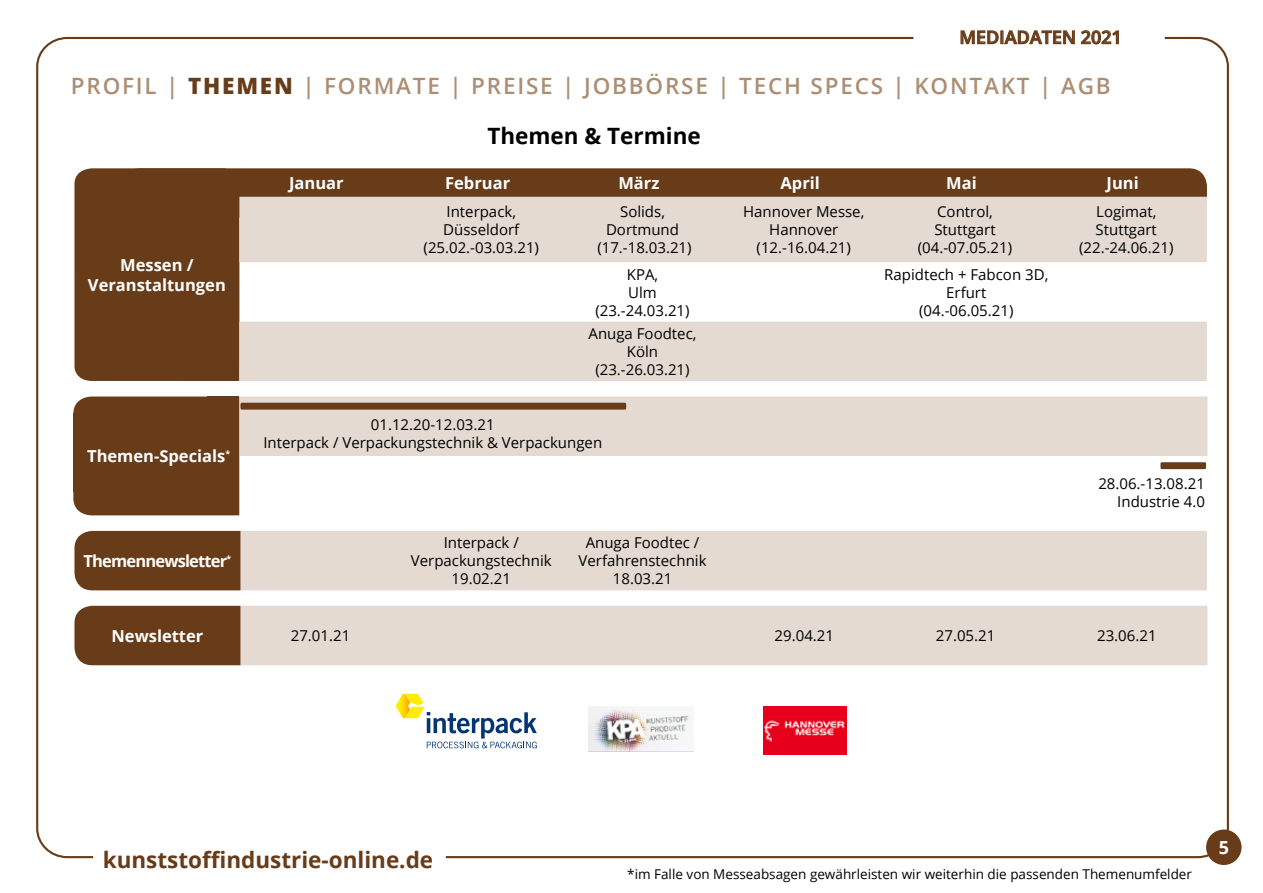
<style>
.page{position:relative;width:1263px;height:893px;background:#fff}
.page>*{position:absolute;margin:0;border:0;box-sizing:border-box;transform-origin:0 0}
.t1{font:600 22.5px "Open Sans";letter-spacing:.08em;color:#ac8e74}
.t2{font:700 22.5px "Open Sans";color:#683b19}
.t3{font:700 22.5px "Open Sans";color:#000}
.t4{font:600 18px "Open Sans";color:#683b19}
.t5{font:700 18px "Open Sans";color:#fff}
.t6{font:700 16.5px/19.8px "Open Sans";color:#fff;text-align:center}
.t7{font:700 16.5px "Open Sans";letter-spacing:-.05em;color:#fff}
.t8{font:15px/18px "Open Sans";color:#000;text-align:center}
.t9{font:13.5px "Open Sans";color:#000}
.s1{font-weight:800;color:#683b19}
</style>
<div class="page">
<svg style="left:913px;top:30px;width:252px;height:15px"></svg>
<div style="left:1206px;top:829px;width:35px;height:36px;background:#683b19;border-radius:50%"></div>
<div style="left:240px;top:531px;width:967px;height:59px;background:#e4dad1"></div>
<div style="left:74px;top:168px;width:165px;height:213px;background:#683b19"></div>
<div style="left:121px;top:168px;width:1086px;height:50px;background:#683b19;border-radius:18px"></div>
<svg style="left:239px;top:197px;width:968px;height:184px;fill:#e4dad1"></svg>
<div style="left:240px;top:606px;width:967px;height:59px;background:#e4dad1"></div>
<div style="left:74px;top:606px;width:166px;height:59px;background:#683b19"></div>
<div style="left:74px;top:531px;width:166px;height:59px;background:#683b19"></div>
<div style="left:240px;top:397px;width:967px;height:59px;background:#e4dad1"></div>
<div style="left:240px;top:403px;width:386px;height:7px;background:#683b19;border-radius:2px"></div>
<div style="left:1160px;top:462px;width:46px;height:7px;background:#683b19;border-radius:2px"></div>
<svg style="left:396px;top:694px;width:141px;height:54px"></svg>
<div style="left:208px;top:396px;width:31px;height:44px;background:#683b19"></div>
<img style="left:763px;top:706px;width:83px;height:49px">
<img style="left:588px;top:706px;width:106px;height:45px">
<div style="left:73px;top:397px;width:166px;height:118px;background:#683b19"></div>
<div style="left:73px;top:413px;width:44px;height:78px;background:#683b19"></div>
<p class="t4" style="left:959px;top:25px;width:164px">MEDIADATEN 2021</p>
<h1 class="t1" style="left:71px;top:70px;width:1041px">PROFIL | <span class="s1">THEMEN</span> | FORMATE | PREISE | JOBBÖRSE | TECH SPECS | KONTAKT | AGB</h1>
<p class="t6" style="left:88px;top:255px;width:139px">Messen /<br>Veranstaltungen</p>
<p class="t6" style="left:87px;top:446px;width:145px">Themen-Specials<sup>*</sup></p>
<p class="t7" style="left:83px;top:549px;width:149px">Themennewsletter<sup>*</sup></p>
<h1 class="t3" style="left:487px;top:120px;width:215px">Themen &amp; Termine</h1>
<p class="t6" style="left:289px;top:173px;width:56px">Januar</p>
<p class="t6" style="left:445px;top:173px;width:67px">Februar</p>
<p class="t6" style="left:618px;top:173px;width:43px">März</p>
<p class="t6" style="left:780px;top:173px;width:41px">April</p>
<p class="t6" style="left:946px;top:173px;width:32px">Mai</p>
<p class="t6" style="left:1107px;top:173px;width:34px">Juni</p>
<p class="t8" style="left:424px;top:202px;width:117px">Interpack,<br>Düsseldorf (25.02.-03.03.21)</p>
<p class="t8" style="left:597px;top:202px;width:96px">Solids,<br>Dortmund (17.-18.03.21)</p>
<p class="t8" style="left:743px;top:202px;width:123px">Hannover Messe,<br>Hannover (12.-16.04.21)</p>
<p class="t8" style="left:918px;top:202px;width:96px">Control,<br>Stuttgart (04.-07.05.21)</p>
<p class="t8" style="left:1079px;top:202px;width:96px">Logimat,<br>Stuttgart (22.-24.06.21)</p>
<p class="t8" style="left:595px;top:265px;width:96px">KPA,<br>Ulm (23.-24.03.21)</p>
<p class="t8" style="left:588px;top:324px;width:109px">Anuga Foodtec,<br>Köln (23.-26.03.21)</p>
<p class="t8" style="left:884px;top:265px;width:166px">Rapidtech + Fabcon 3D,<br>Erfurt<br>(04.-06.05.21)</p>
<p class="t8" style="left:263px;top:415px;width:340px">01.12.20-12.03.21<br>Interpack / Verpackungstechnik &amp; Verpackungen</p>
<p class="t8" style="left:411px;top:534px;width:142px">Interpack /<br>Verpackungstechnik<br>19.02.21</p>
<p class="t8" style="left:579px;top:534px;width:129px">Anuga Foodtec /<br>Verfahrenstechnik<br>18.03.21</p>
<p class="t8" style="left:1098px;top:474px;width:108px;text-align:right">28.06.-13.08.21<br>Industrie 4.0</p>
<p class="t6" style="left:112px;top:625px;width:93px">Newsletter</p>
<p class="t8" style="left:291px;top:626px;width:61px">27.01.21</p>
<p class="t8" style="left:775px;top:626px;width:61px">29.04.21</p>
<p class="t8" style="left:936px;top:626px;width:61px">27.05.21</p>
<p class="t8" style="left:1097px;top:626px;width:61px">23.06.21</p>
<h1 class="t2" style="left:103px;top:844px;width:332px">kunststoffindustrie-online.de</h1>
<p class="t9" style="left:627px;top:865px;width:566px">*im Falle von Messeabsagen gewährleisten wir weiterhin die passenden Themenumfelder</p>
<p class="t5" style="left:1219px;top:835px;width:12px">5</p>
</div>
